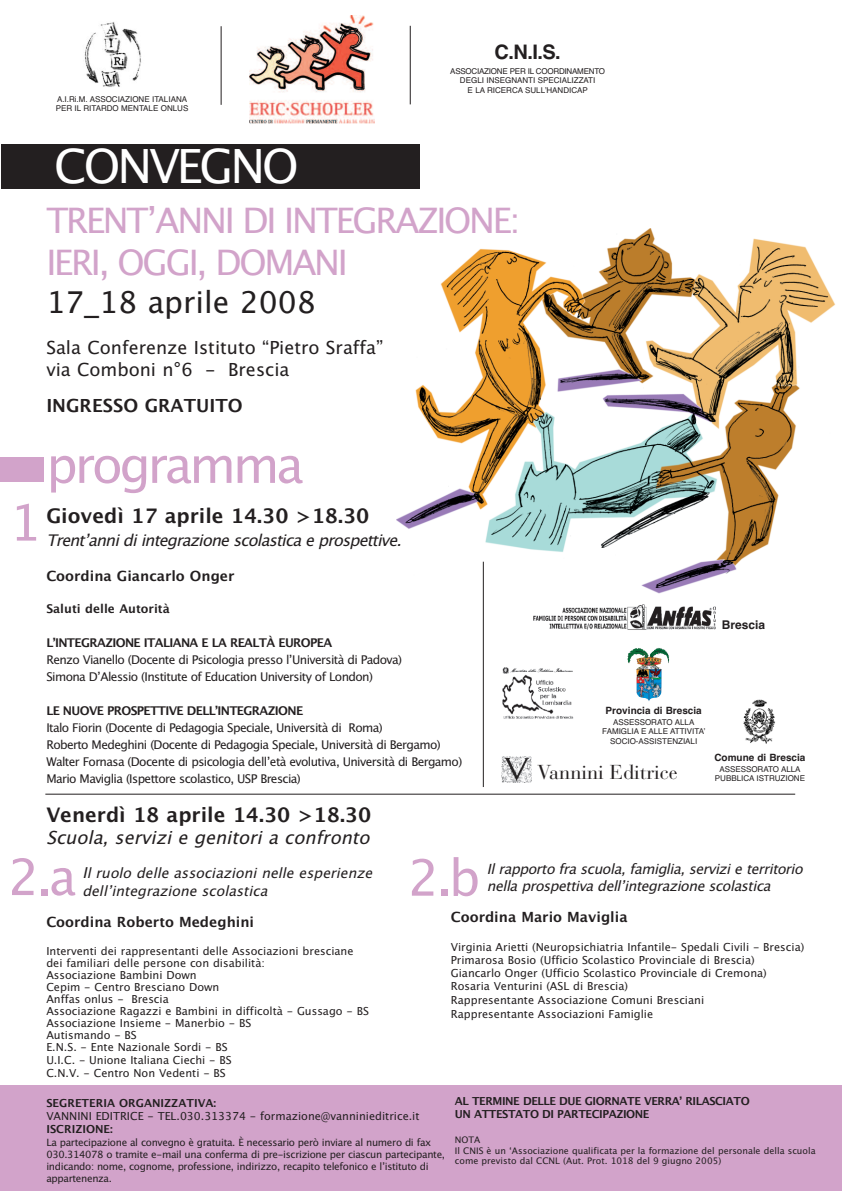
<style>
.page{position:relative;width:842px;height:1191px;background:#fff}
.page>*{position:absolute;margin:0;border:0;box-sizing:border-box;transform-origin:0 0}
.t1{font:50px "Lucida Grande";letter-spacing:-.065em;color:#d2a3ca}
.t2{font:47px "Lucida Grande";letter-spacing:-.065em;color:#fff}
.t3{font:35px/42px "Lucida Grande";letter-spacing:-.065em;color:#d2a3ca}
.t4{font:30px "Lucida Grande";color:#231f20}
.t5{font:700 20px "Lucida Grande";color:#231f20}
.t6{font:20px "Bauer Bodoni Std";color:#231f20}
.t7{font:700 20px "Helvetica";color:#231f20}
.t8{font:18px/21.6px "Lucida Grande";color:#231f20}
.t9{font:italic 18px "Lucida Grande";color:#231f20}
.t10{font:700 18px "Lucida Grande";color:#231f20}
.t11{font:italic 16px "Lucida Grande";color:#231f20}
.t12{font:italic 14px/18px "Lucida Grande";color:#231f20}
.t13{font:700 14px "Lucida Grande";color:#231f20}
.t14{font:12px/17px "Lucida Grande";letter-spacing:-.05em;color:#231f20}
.t15{font:700 12px "Lucida Grande";letter-spacing:-.055em;color:#231f20}
.t16{font:700 12px "Lucida Grande";color:#231f20}
.t17{font:700 12px "Helvetica";color:#231f20}
.t18{font:11px/12px "Lucida Grande";color:#231f20}
.t19{font:700 11px/13.2px "Lucida Grande";letter-spacing:-.04em;color:#231f20}
.t20{font:700 11px "Lucida Grande";color:#231f20}
.t21{font:10px/12px "Lucida Grande";letter-spacing:-.03em;color:#231f20}
.t22{font:700 10px "Helvetica";color:#231f20}
.t23{font:9px/10.8px "Lucida Grande";color:#231f20}
.t24{font:8px/9.6px "Helvetica";color:#231f20;text-align:center}
.s1{font-size:15px}
</style>
<div class="page">
<img style="left:397px;top:228px;width:438px;height:371px">
<div style="left:1px;top:144px;width:419px;height:45px;background:#231f20"></div>
<div style="left:0;top:1085px;width:842px;height:106px;background:#d2a3ca"></div>
<div style="left:0;top:458px;width:43px;height:24px;background:#d2a3ca"></div>
<img style="left:84px;top:22px;width:57px;height:65px">
<img style="left:250px;top:16px;width:125px;height:108px">
<svg style="left:501px;top:757px;width:31px;height:25px"></svg>
<img style="left:502px;top:756px;width:29px;height:27px">
<hr style="left:483px;top:561px;width:1px;height:226px;background:#231f20">
<hr style="left:221px;top:26px;width:1px;height:79px;background:#231f20">
<hr style="left:410px;top:26px;width:1px;height:78px;background:#231f20">
<img style="left:502px;top:667px;width:72px;height:52px">
<img style="left:743px;top:699px;width:32px;height:45px">
<img style="left:627px;top:648px;width:37px;height:9px">
<hr style="left:45px;top:794px;width:750px;height:1px;background:#231f20">
<img style="left:533px;top:604px;width:183px;height:26px">
<p class="t24" style="left:56px;top:94px;width:134px;text-align:left">A.I.Ri.M. ASSOCIAZIONE ITALIANA<br>PER IL RITARDO MENTALE ONLUS</p>
<h2 class="t2" style="left:54px;top:139px;width:246px">CONVEGNO</h2>
<h3 class="t7" style="left:495px;top:40px;width:68px">C.N.I.S.</h3>
<p class="t24" style="left:450px;top:66px;width:156px">ASSOCIAZIONE PER IL COORDINAMENTO<br>DEGLI INSEGNANTI SPECIALIZZATI<br>E LA RICERCA SULLʼHANDICAP</p>
<h3 class="t3" style="left:46px;top:200px;width:476px">TRENT’ANNI DI INTEGRAZIONE:<br>IERI, OGGI, DOMANI</h3>
<h3 class="t4" style="left:46px;top:285px;width:271px">17_18 aprile 2008</h3>
<h3 class="t8" style="left:46px;top:337px;width:338px">Sala Conferenze Istituto “Pietro Sraffa” via Comboni n°6 - Brescia</h3>
<h3 class="t10" style="left:46px;top:395px;width:198px">INGRESSO GRATUITO</h3>
<h1 class="t1" style="left:9px;top:494px;width:33px">1</h1>
<h1 class="t1" style="left:46px;top:436px;width:259px">programma</h1>
<h3 class="t5" style="left:46px;top:505px;width:325px">Giovedì 17 aprile 14.30 &gt;18.30</h3>
<h3 class="t11" style="left:46px;top:531px;width:363px">Trent’anni di integrazione scolastica e prospettive.</h3>
<p class="t13" style="left:46px;top:568px;width:190px">Coordina Giancarlo Onger</p>
<p class="t16" style="left:46px;top:602px;width:125px">Saluti delle Autorità</p>
<p class="t15" style="left:46px;top:636px;width:287px">L’INTEGRAZIONE ITALIANA E LA REALTÀ EUROPEA</p>
<p class="t14" style="left:46px;top:651px;width:357px">Renzo Vianello (Docente di Psicologia presso l’Università di Padova)<br>Simona D’Alessio (Institute of Education University of London)</p>
<p class="t15" style="left:46px;top:704px;width:258px">LE NUOVE PROSPETTIVE DELL’INTEGRAZIONE</p>
<p class="t14" style="left:46px;top:719px;width:417px">Italo Fiorin (Docente di Pedagogia Speciale, Università di Roma)<br>Roberto Medeghini (Docente di Pedagogia Speciale, Università di Bergamo)<br>Walter Fornasa (Docente di psicologia dell’età evolutiva, Università di Bergamo)<br>Mario Maviglia (Ispettore scolastico, USP Brescia)</p>
<p class="t17" style="left:722px;top:617px;width:45px">Brescia</p>
<p class="t22" style="left:606px;top:705px;width:98px">Provincia di Brescia</p>
<p class="t24" style="left:602px;top:717px;width:104px">ASSESSORATO ALLA<br>FAMIGLIA E ALLE ATTIVITAʼ<br>SOCIO-ASSISTENZIALI</p>
<h3 class="t6" style="left:537px;top:765px;width:142px">Vannini Editrice</h3>
<p class="t22" style="left:714px;top:751px;width:93px">Comune di Brescia</p>
<p class="t24" style="left:715px;top:764px;width:92px">ASSESSORATO ALLA<br>PUBBLICA ISTRUZIONE</p>
<h3 class="t5" style="left:46px;top:803px;width:326px">Venerdì 18 aprile 14.30 &gt;18.30</h3>
<h3 class="t9" style="left:46px;top:827px;width:332px">Scuola, servizi e genitori a confronto</h3>
<p class="t12" style="left:82px;top:863px;width:297px"><span class="s1">I</span>l ruolo delle associazioni nelle esperienze dell’integrazione scolastica</p>
<p class="t13" style="left:46px;top:914px;width:209px">Coordina Roberto Medeghini</p>
<p class="t18" style="left:46px;top:944px;width:324px">Interventi dei rappresentanti delle Associazioni bresciane dei familiari delle persone con disabilità:<br>Associazione Bambini Down<br>Cepim - Centro Bresciano Down<br>Anffas onlus - Brescia<br>Associazione Ragazzi e Bambini in difficoltà - Gussago - BS Associazione Insieme - Manerbio - BS<br>Autismando - BS<br>E.N.S. - Ente Nazionale Sordi - BS</p>
<p class="t18" style="left:46px;top:1053px;width:187px;line-height:13px">U.I.C. - Unione Italiana Ciechi - BS<br>C.N.V. - Centro Non Vedenti - BS</p>
<h1 class="t1" style="left:8px;top:848px;width:70px">2.a</h1>
<h1 class="t1" style="left:408px;top:849px;width:74px">2.b</h1>
<p class="t12" style="left:487px;top:860px;width:323px;line-height:16.8px">Il rapporto fra scuola, famiglia, servizi e territorio nella prospettiva dell’integrazione scolastica</p>
<p class="t13" style="left:451px;top:909px;width:178px">Coordina Mario Maviglia</p>
<p class="t18" style="left:451px;top:940px;width:355px;line-height:13.4px">Virginia Arietti (Neuropsichiatria Infantile- Spedali Civili - Brescia)<br>Primarosa Bosio (Ufficio Scolastico Provinciale di Brescia)<br>Giancarlo Onger (Ufficio Scolastico Provinciale di Cremona)<br>Rosaria Venturini (ASL di Brescia)<br>Rappresentante Associazione Comuni Bresciani<br>Rappresentante Associazioni Famiglie</p>
<p class="t20" style="left:46px;top:1096px;width:171px">SEGRETERIA ORGANIZZATIVA:</p>
<p class="t18" style="left:46px;top:1110px;width:375px">VANNINI EDITRICE - TEL.030.313374 - formazione@vanninieditrice.it</p>
<p class="t20" style="left:46px;top:1123px;width:68px">ISCRIZIONE:</p>
<p class="t21" style="left:46px;top:1136px;width:400px">La partecipazione al convegno è gratuita. È necessario però inviare al numero di fax 030.314078 o tramite e-mail una conferma di pre-iscrizione per ciascun partecipante, indicando: nome, cognome, professione, indirizzo, recapito telefonico e l’istituto di appartenenza.</p>
<p class="t19" style="left:455px;top:1094px;width:296px">AL TERMINE DELLE DUE GIORNATE VERRA’ RILASCIATO<br>UN ATTESTATO DI PARTECIPAZIONE</p>
<p class="t23" style="left:455px;top:1134px;width:362px">NOTA<br>Il CNIS è un ‘Associazione qualificata per la formazione del personale della scuola come previsto dal CCNL (Aut. Prot. 1018 del 9 giugno 2005)</p>
</div>
